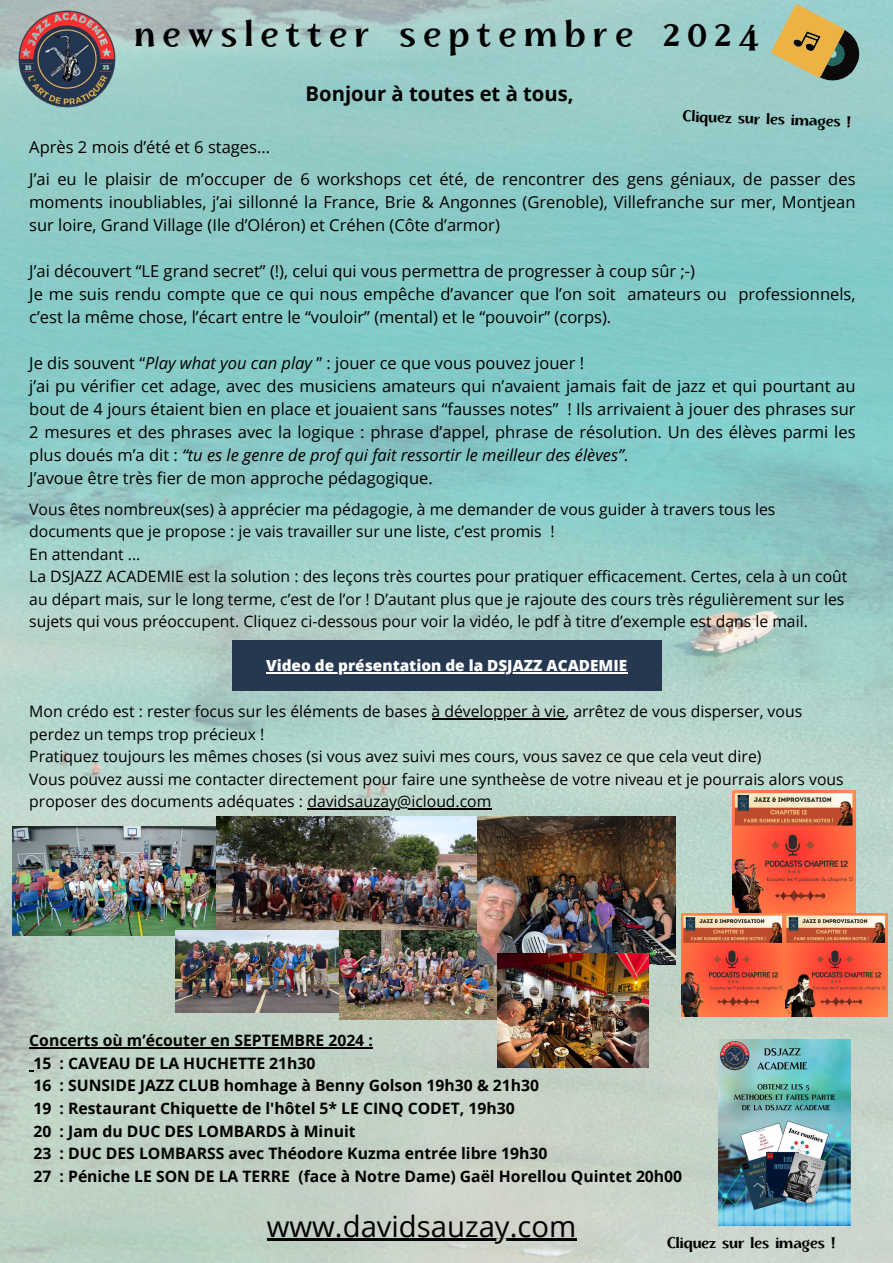
<style>
.page{position:relative;width:893px;height:1263px;background:#fff}
.page>*{position:absolute;margin:0;border:0;box-sizing:border-box;transform-origin:0 0}
.t1{font:36.6px "Skiff";letter-spacing:.21em;color:#000}
.t2{font:29.25px "Open Sans";color:#000}
.t3{font:700 20.25px "Open Sans";color:#000}
.t4{font:16.5px/23.1px "Open Sans";color:#000;text-align:justify}
.t5{font:15.75px/22.5px "Open Sans";color:#000}
.t6{font:700 15.75px/22.5px "Open Sans";color:#000}
.t7{font:500 15.38px "Skiff";color:#000}
.t8{font:800 15.38px "Open Sans";color:#fff}
.s1{font-style:italic}
</style>
<div class="page">
<img style="left:0;top:0;width:893px;height:1263px">
<hr style="left:431px;top:718px;width:134px;height:2px;background:#000">
<hr style="left:307px;top:808px;width:185px;height:2px;background:#000">
<hr style="left:29px;top:1047px;width:344px;height:2px;background:#000">
<svg style="left:770px;top:3px;width:98px;height:87px;background:#a1a983"></svg>
<img style="left:0;top:0;width:133px;height:126px">
<img style="left:718px;top:1040px;width:132px;height:186px">
<img style="left:13px;top:827px;width:204px;height:109px">
<img style="left:217px;top:816px;width:260px;height:114px">
<img style="left:175px;top:930px;width:165px;height:83px">
<img style="left:340px;top:930px;width:157px;height:89px">
<img style="left:477px;top:816px;width:198px;height:148px">
<img style="left:497px;top:953px;width:152px;height:114px">
<div style="left:232px;top:640px;width:429px;height:51px;background:#263750"></div>
<hr style="left:266px;top:672px;width:361px;height:1px;background:#fff">
<img style="left:733px;top:791px;width:122px;height:122px">
<img style="left:681px;top:913px;width:206px;height:103px">
<hr style="left:267px;top:1238px;width:309px;height:3px;background:#000">
<p class="t1" style="left:135px;top:11px;width:625px">newsletter septembre 2024</p>
<p class="t3" style="left:306px;top:79px;width:270px">Bonjour à toutes et à tous,</p>
<h1 class="t4" style="left:29px;top:135px;width:242px">Après 2 mois d’été et 6 stages...</h1>
<h3 class="t4" style="left:29px;top:167px;width:827px">J’ai eu le plaisir de m’occuper de 6 workshops cet été, de rencontrer des gens géniaux, de passer des moments inoubliables, j’ai sillonné la France, Brie &amp; Angonnes (Grenoble), Villefranche sur mer, Montjean sur loire, Grand Village (Ile d’Oléron) et Créhen (Côte d’armor)</h3>
<p class="t4" style="left:29px;top:259px;width:667px">J’ai découvert “LE grand secret” (!), celui qui vous permettra de progresser à coup sûr ;-)</p>
<p class="t4" style="left:29px;top:282px;width:827px">Je me suis rendu compte que ce qui nous empêche d’avancer que l’on soit amateurs ou professionnels, c’est la même chose, l’écart entre le “vouloir” (mental) et le “pouvoir” (corps).</p>
<p class="t4" style="left:29px;top:351px;width:556px">Je dis souvent “<span class="s1">Play what you can play</span> ” : jouer ce que vous pouvez jouer !</p>
<p class="t4" style="left:29px;top:374px;width:827px">j’ai pu vérifier cet adage, avec des musiciens amateurs qui n’avaient jamais fait de jazz et qui pourtant au bout de 4 jours étaient bien en place et jouaient sans “fausses notes” ! Ils arrivaient à jouer des phrases sur 2 mesures et des phrases avec la logique : phrase d’appel, phrase de résolution. Un des élèves parmi les plus doués m’a dit : <span class="s1">“tu es le genre de prof qui fait ressortir le meilleur des élèves”</span>.</p>
<p class="t4" style="left:29px;top:466px;width:405px">J’avoue être très fier de mon approche pédagogique.</p>
<p class="t5" style="left:29px;top:497px;width:747px">Vous êtes nombreux(ses) à apprécier ma pédagogie, à me demander de vous guider à travers tous les documents que je propose : je vais travailler sur une liste, c’est promis !</p>
<p class="t5" style="left:29px;top:542px;width:113px">En attendant ...</p>
<p class="t5" style="left:29px;top:565px;width:819px">La DSJAZZ ACADEMIE est la solution : des leçons très courtes pour pratiquer efficacement. Certes, cela à un coût au départ mais, sur le long terme, c’est de l’or ! D’autant plus que je rajoute des cours très régulièrement sur les sujets qui vous préoccupent. Cliquez ci-dessous pour voir la vidéo, le pdf à titre d’exemple est dans le mail.</p>
<p class="t7" style="left:683px;top:106px;width:170px;rotate:2deg">Cliquez sur les images !</p>
<p class="t8" style="left:266px;top:655px;width:362px">Video de présentation de la DSJAZZ ACADEMIE</p>
<p class="t5" style="left:29px;top:700px;width:774px">Mon crédo est : rester focus sur les éléments de bases à développer à vie, arrêtez de vous disperser, vous</p>
<p class="t5" style="left:29px;top:722px;width:733px">perdez un temps trop précieux !<br>Pratiquez toujours les mêmes choses (si vous avez suivi mes cours, vous savez ce que cela veut dire)</p>
<p class="t5" style="left:29px;top:767px;width:816px">Vous pouvez aussi me contacter directement pour faire une syntheèse de votre niveau et je pourrais alors vous proposer des documents adéquates : davidsauzay@icloud.com</p>
<p class="t6" style="left:29px;top:1029px;width:345px">Concerts où m’écouter en SEPTEMBRE 2024 :</p>
<p class="t6" style="left:33px;top:1051px;width:650px">15 : CAVEAU DE LA HUCHETTE 21h30<br>16 : SUNSIDE JAZZ CLUB homhage à Benny Golson 19h30 &amp; 21h30<br>19 : Restaurant Chiquette de l'hôtel 5* LE CINQ CODET, 19h30<br>20 : Jam du DUC DES LOMBARDS à Minuit<br>23 : DUC DES LOMBARSS avec Théodore Kuzma entrée libre 19h30<br>27 : Péniche LE SON DE LA TERRE (face à Notre Dame) Gaël Horellou Quintet 20h00</p>
<p class="t2" style="left:267px;top:1205px;width:311px">www.davidsauzay.com</p>
<h4 class="t7" style="left:667px;top:1233px;width:170px">Cliquez sur les images !</h4>
</div>
